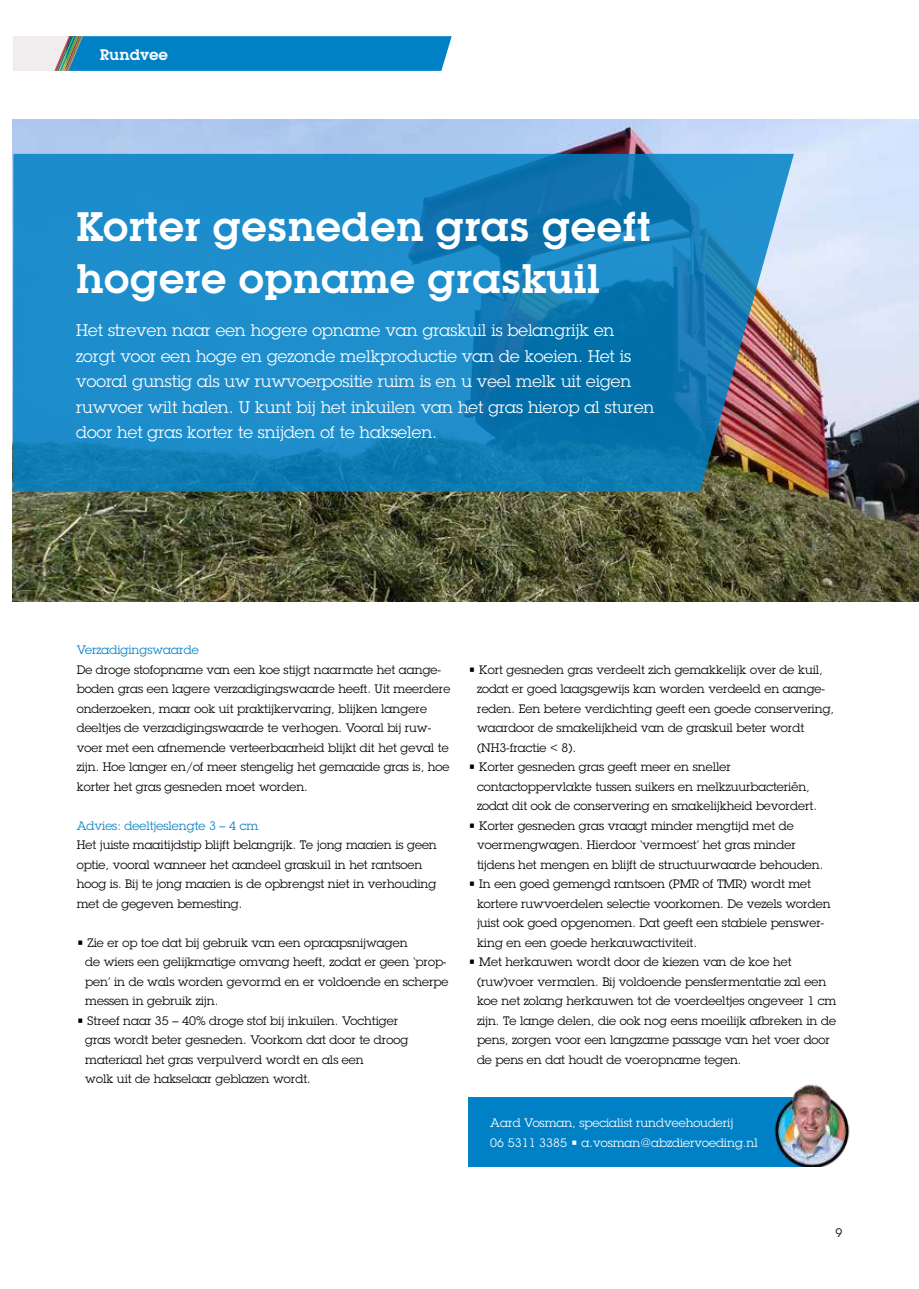
<style>
.page{position:relative;width:919px;height:1289px;background:#fff}
.page>*{position:absolute;margin:0;border:0;box-sizing:border-box;transform-origin:0 0}
.t1{font:600 40.5px/52.5px "Lubalin Graph IT Cby BT";color:#fff}
.t2{font:16.5px/25.5px "Lubalin Graph";color:#fff}
.t3{font:600 15px "Lubalin Graph IT Cby BT";color:#fff}
.t4{font:12px/19.5px "Lubalin Graph";color:#000}
.t5{font:12px/19.5px "Lubalin Graph";color:#fff}
.t6{font:12px "Lubalin Graph";color:#0081c6}
</style>
<div class="page">
<img style="left:13px;top:119px;width:905px;height:483px">
<svg style="left:13px;top:154px;width:780px;height:337px;background:#1b84be"></svg>
<svg style="left:13px;top:36px;width:438px;height:35px;background:#228fc8"></svg>
<div style="left:468px;top:1097px;width:337px;height:69px;background:#0081c6"></div>
<img style="left:774px;top:1084px;width:76px;height:82px">
<p class="t3" style="left:100px;top:49px;width:70px">Rundvee</p>
<h1 class="t1" style="left:76px;top:204px;width:576px">Korter gesneden gras geeft hogere opname graskuil</h1>
<p class="t2" style="left:76px;top:319px;width:579px">Het streven naar een hogere opname van graskuil is belangrijk en zorgt voor een hoge en gezonde melkproductie van de koeien. Het is vooral gunstig als uw ruwvoerpositie ruim is en u veel melk uit eigen ruwvoer wilt halen. U kunt bij het inkuilen van het gras hierop al sturen door het gras korter te snijden of te hakselen.</p>
<p class="t6" style="left:77px;top:644px;width:123px">Verzadigingswaarde</p>
<p class="t4" style="left:77px;top:660px;width:375px">De droge stofopname van een koe stijgt naarmate het aange&shy;boden gras een lagere verzadigingswaarde heeft. Uit meerdere onderzoeken, maar ook uit praktijkervaring, blijken langere deeltjes de verzadigingswaarde te verhogen. Vooral bij ruw&shy;voer met een afnemende verteerbaarheid blijkt dit het geval te zijn. Hoe langer en/of meer stengelig het gemaaide gras is, hoe korter het gras gesneden moet worden.</p>
<p class="t6" style="left:77px;top:820px;width:183px">Advies: deeltjeslengte 3 – 4 cm</p>
<p class="t4" style="left:77px;top:836px;width:361px">Het juiste maaitijdstip blijft belangrijk. Te jong maaien is geen optie, vooral wanneer het aandeel graskuil in het rantsoen hoog is. Bij te jong maaien is de opbrengst niet in verhouding met de gegeven bemesting.</p>
<p class="t4" style="left:85px;top:933px;width:364px;text-indent:-9px">• Zie er op toe dat bij gebruik van een opraapsnijwagen<br>de wiers een gelijkmatige omvang heeft, zodat er geen ‘prop&shy;pen’ in de wals worden gevormd en er voldoende en scherpe messen in gebruik zijn.</p>
<p class="t4" style="left:85px;top:1011px;width:324px;text-indent:-9px">• Streef naar 35 – 40% droge stof bij inkuilen. Vochtiger gras wordt beter gesneden. Voorkom dat door te droog materiaal het gras verpulverd wordt en als een<br>wolk uit de hakselaar geblazen wordt.</p>
<p class="t4" style="left:477px;top:660px;width:358px;text-indent:-9px">• Kort gesneden gras verdeelt zich gemakkelijk over de kuil, zodat er goed laagsgewijs kan worden verdeeld en aange&shy;reden. Een betere verdichting geeft een goede conservering, waardoor de smakelijkheid van de graskuil beter wordt (NH3-fractie &lt; 8).</p>
<p class="t4" style="left:477px;top:758px;width:341px;text-indent:-9px">• Korter gesneden gras geeft meer en sneller contactoppervlakte tussen suikers en melkzuurbacteriën, zodat dit ook de conservering en smakelijkheid bevordert.</p>
<p class="t4" style="left:477px;top:816px;width:348px;text-indent:-9px">• Korter gesneden gras vraagt minder mengtijd met de voermengwagen. Hierdoor ‘vermoest’ het gras minder tijdens het mengen en blijft de structuurwaarde behouden.</p>
<p class="t4" style="left:477px;top:875px;width:355px;text-indent:-9px">• In een goed gemengd rantsoen (PMR of TMR) wordt met kortere ruwvoerdelen selectie voorkomen. De vezels worden juist ook goed opgenomen. Dat geeft een stabiele penswer&shy;king en een goede herkauwactiviteit.</p>
<p class="t4" style="left:477px;top:953px;width:361px;text-indent:-9px">• Met herkauwen wordt door de kiezen van de koe het (ruw)voer vermalen. Bij voldoende pensfermentatie zal een koe net zolang herkauwen tot de voerdeeltjes ongeveer 1 cm zijn. Te lange delen, die ook nog eens moeilijk afbreken in de pens, zorgen voor een langzame passage van het voer door de pens en dat houdt de voeropname tegen.</p>
<p class="t5" style="left:490px;top:1114px;width:269px">Aard Vosman, specialist rundveehouderij<br>06 5311 3385 • a.vosman@abzdiervoeding.nl</p>
<p class="t4" style="left:835px;top:1223px;width:8px">9</p>
</div>
